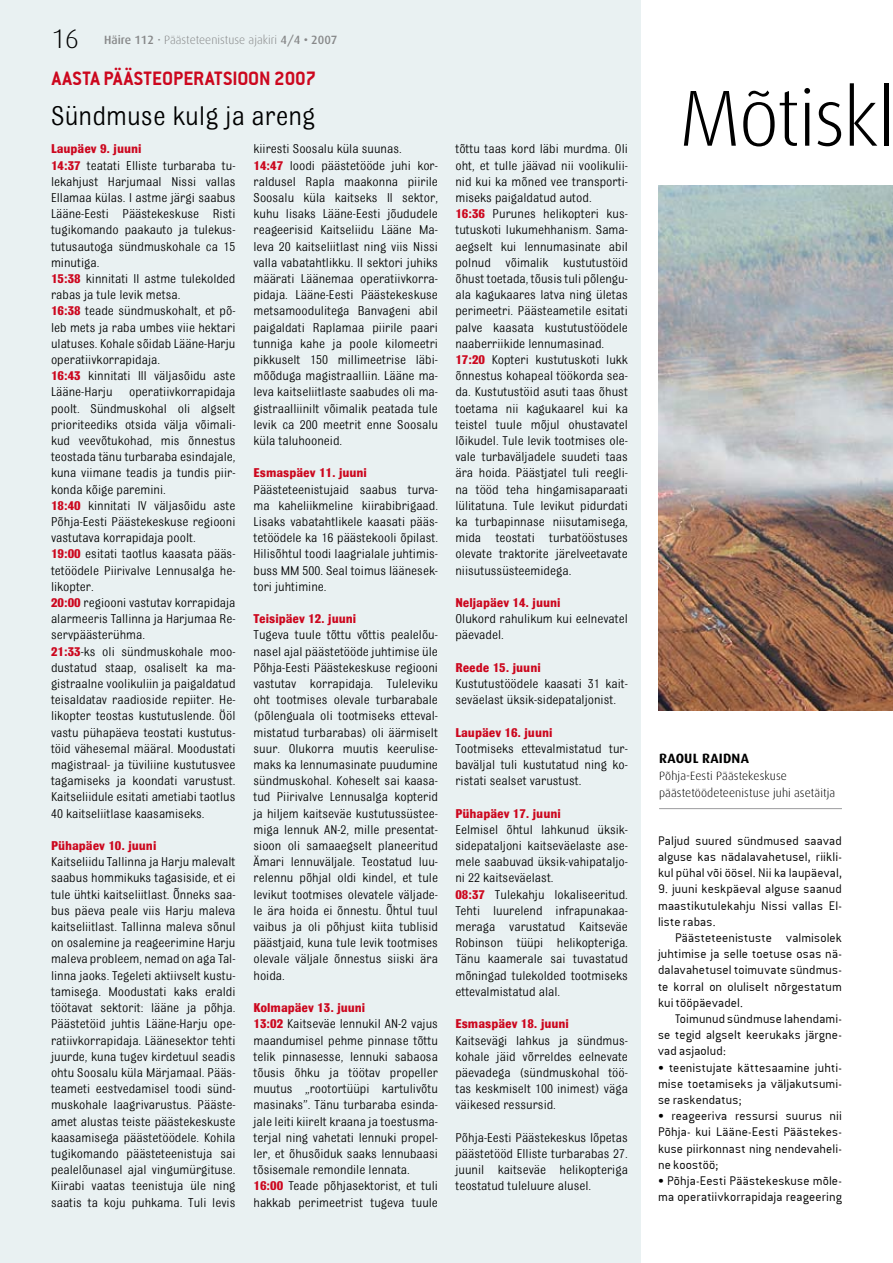
<style>
.page{position:relative;width:893px;height:1263px;background:#fff}
.page>*{position:absolute;margin:0;border:0;box-sizing:border-box;transform-origin:0 0}
.t1{font:300 79.5px "Dax";letter-spacing:-.02em;color:#000}
.t2{font:28.5px "Bulldog";color:#000}
.t3{font:300 27px "Dax";color:#000}
.t4{font:21px "Conduit ITCTT Bold";letter-spacing:-.005em;color:#cc071e}
.t5{font:13.5px/16.2px "Bulldog";color:#000}
.t6{font:13.5px/16.2px "Conduit ITCTT Light";letter-spacing:.01em;color:#000;text-align:justify}
.t7{font:700 13.5px "Bulldog";color:#cc071e}
.t8{font:700 13.5px "Dax";letter-spacing:.025em;color:#000}
.t9{font:300 12px/17px "Dax";letter-spacing:.01em;color:#000}
.t10{font:300 12px "Dax";color:#878889}
.s1{font-weight:500}
.s2{font-weight:700;color:#cc071e}
</style>
<div class="page">
<div style="left:0;top:0;width:641px;height:1263px;background:#e9f1f2"></div>
<hr style="left:659px;top:808px;width:183px;height:1px;background:#9c9d9f">
<img style="left:658px;top:186px;width:235px;height:524px">
<h3 class="t3" style="left:51px;top:24px;width:29px">16</h3>
<p class="t10" style="left:104px;top:33px;width:235px"><span class="s1">Häire 112</span> • Päästeteenistuse ajakiri <span class="s1">4/4 • 2007</span></p>
<h3 class="t4" style="left:52px;top:66px;width:62px">AASTAPÄÄS</h3>
<h3 class="t4" style="left:144px;top:66px;width:90px">TEOPERATSIOON</h3>
<h3 class="t4" style="left:274px;top:66px;width:43px">2007</h3>
<h2 class="t2" style="left:51px;top:102px;width:266px">Sündmuse kulg ja areng</h2>
<p class="t5" style="left:51px;top:141px;width:186px"><span class="s2">Laupäev 9. juuni<br>14:37</span> teatati Elliste turbaraba tu&shy;lekahjust Harjumaal Nissi vallas<br>Ellamaa külas. I astme järgi saabus<br>Lääne-Eesti Päästekeskuse Risti tugikomando paakauto ja tulekus&shy;tutusautoga sündmuskohale ca 15 minutiga.<br><span class="s2">15:38</span> kinnitati II astme tulekolded rabas ja tule levik metsa.<br><span class="s2">16:38</span> teade sündmuskohalt, et põ&shy;leb mets ja raba umbes viie hektari ulatuses. Kohale sõidab Lääne-Harju operatiivkorrapidaja.<br><span class="s2">16:43</span> kinnitati III väljasõidu aste<br>Lääne-Harju operatiivkorrapidaja poolt. Sündmuskohal oli algselt prioriteediks otsida välja võimali&shy;kud veevõtukohad, mis õnnestus teostada tänu turbaraba esindajale, kuna viimane teadis ja tundis piir&shy;konda kõige paremini.<br><span class="s2">18:40</span> kinnitati IV väljasõidu aste<br>Põhja-Eesti Päästekeskuse regiooni vastutava korrapidaja poolt.<br><span class="s2">19:00</span> esitati taotlus kaasata pääs&shy;tetöödele Piirivalve Lennusalga he&shy;likopter.<br><span class="s2">20:00</span> regiooni vastutav korrapidaja alarmeeris Tallinna ja Harjumaa Re&shy;servpäästerühma.<br><span class="s2">21:33</span>-ks oli sündmuskohale moo&shy;dustatud staap, osaliselt ka ma&shy;gistraalne voolikuliin ja paigaldatud teisaldatav raadioside repiiter. He&shy;likopter teostas kustutuslende. Ööl vastu pühapäeva teostati kustutus&shy;töid vähesemal määral. Moodustati magistraal- ja tüviliine kustutusvee tagamiseks ja koondati varustust.<br>Kaitseliidule esitati ametiabi taotlus<br>40 kaitseliitlase kaasamiseks.</p>
<p class="t7" style="left:51px;top:839px;width:107px">Pühapäev 10. juuni</p>
<p class="t5" style="left:51px;top:854px;width:186px;text-align:justify">Kaitseliidu Tallinna ja Harju malevalt saabus hommikuks tagasiside, et ei tule ühtki kaitseliitlast. Õnneks saa&shy;bus päeva peale viis Harju maleva kaitseliitlast. Tallinna maleva sõnul on osalemine ja reageerimine Harju maleva probleem, nemad on aga Tal&shy;linna jaoks. Tegeleti aktiivselt kustu&shy;tamisega. Moodustati kaks eraldi töötavat sektorit: lääne ja põhja.<br>Päästetöid juhtis Lääne-Harju ope&shy;ratiivkorrapidaja. Läänesektor tehti juurde, kuna tugev kirdetuul seadis ohtu Soosalu küla Märjamaal. Pääs&shy;teameti eestvedamisel toodi sünd&shy;muskohale laagrivarustus. Pääste&shy;amet alustas teiste päästekeskuste kaasamisega päästetöödele. Kohila tugikomando päästeteenistuja sai pealelõunasel ajal vingumürgituse.<br>Kiirabi vaatas teenistuja üle ning saatis ta koju puhkama. Tuli levis</p>
<p class="t5" style="left:253px;top:141px;width:186px">kiiresti Soosalu küla suunas.<br><span class="s2">14:47</span> loodi päästetööde juhi kor&shy;raldusel Rapla maakonna piirile Soosalu küla kaitseks II sektor, kuhu lisaks Lääne-Eesti jõududele reageerisid Kaitseliidu Lääne Ma&shy;leva 20 kaitseliitlast ning viis Nissi valla vabatahtlikku. II sektori juhiks määrati Läänemaa operatiivkorra&shy;pidaja. Lääne-Eesti Päästekeskuse metsamoodulitega Banvageni abil paigaldati Raplamaa piirile paari tunniga kahe ja poole kilomeetri pikkuselt 150 millimeetrise läbi&shy;mõõduga magistraalliin. Lääne ma&shy;leva kaitseliitlaste saabudes oli ma&shy;gistraalliinilt võimalik peatada tule levik ca 200 meetrit enne Soosalu küla taluhooneid.</p>
<p class="t7" style="left:253px;top:466px;width:115px">Esmaspäev 11. juuni</p>
<p class="t5" style="left:253px;top:481px;width:186px;text-align:justify">Päästeteenistujaid saabus turva&shy;ma kaheliikmeline kiirabibrigaad.<br>Lisaks vabatahtlikele kaasati pääs&shy;tetöödele ka 16 päästekooli õpilast.<br>Hilisõhtul toodi laagrialale juhtimis&shy;buss MM 500. Seal toimus läänesek&shy;tori juhtimine.</p>
<p class="t7" style="left:253px;top:612px;width:104px">Teisipäev 12. juuni</p>
<p class="t5" style="left:253px;top:627px;width:186px;text-align:justify">Tugeva tuule tõttu võttis pealelõu&shy;nasel ajal päästetööde juhtimise üle Põhja-Eesti Päästekeskuse regiooni vastutav korrapidaja. Tuleleviku oht tootmises olevale turbarabale (põlenguala oli tootmiseks etteval&shy;mistatud turbarabas) oli äärmiselt suur. Olukorra muutis keerulise&shy;maks ka lennumasinate puudumine sündmuskohal. Koheselt sai kaasa&shy;tud Piirivalve Lennusalga kopterid ja hiljem kaitseväe kustutussüstee&shy;miga lennuk AN-2, mille presentat&shy;sioon oli samaaegselt planeeritud Ämari lennuväljale. Teostatud luu&shy;relennu põhjal oldi kindel, et tule levikut tootmises olevatele väljade&shy;le ära hoida ei õnnestu. Õhtul tuul vaibus ja oli põhjust kiita tublisid päästjaid, kuna tule levik tootmises olevale väljale õnnestus siiski ära hoida.</p>
<p class="t5" style="left:253px;top:999px;width:186px"><span class="s2">Kolmapäev 13. juuni<br>13:02</span> Kaitseväe lennukil AN-2 vajus maandumisel pehme pinnase tõttu telik pinnasesse, lennuki sabaosa tõusis õhku ja töötav propeller muutus „rootortüüpi kartulivõtu masinaks”. Tänu turbaraba esinda&shy;jale leiti kiirelt kraana ja toestusma&shy;terjal ning vahetati lennuki propel&shy;ler, et õhusõiduk saaks lennubaasi tõsisemale remondile lennata.<br><span class="s2">16:00</span> Teade põhjasektorist, et tuli hakkab perimeetrist tugeva tuule</p>
<p class="t5" style="left:455px;top:141px;width:174px">tõttu taas kord läbi murdma. Oli oht, et tulle jäävad nii voolikulii&shy;nid kui ka mõned vee transporti&shy;miseks paigaldatud autod.<br><span class="s2">16:36</span> Purunes helikopteri kus&shy;tutuskoti lukumehhanism. Sama&shy;aegselt kui lennumasinate abil polnud võimalik kustutustöid õhust toetada, tõusis tuli põlengu&shy;ala kagukaares latva ning ületas perimeetri. Päästeametile esitati palve kaasata kustutustöödele naaberriikide lennumasinad.<br><span class="s2">17:20</span> Kopteri kustutuskoti lukk õnnestus kohapeal töökorda sea&shy;da. Kustutustöid asuti taas õhust toetama nii kagukaarel kui ka teistel tuule mõjul ohustavatel lõikudel. Tule levik tootmises ole&shy;vale turbaväljadele suudeti taas ära hoida. Päästjatel tuli reegli&shy;na tööd teha hingamisaparaati lülitatuna. Tule levikut pidurdati ka turbapinnase niisutamisega, mida teostati turbatööstuses olevate traktorite järelveetavate niisutussüsteemidega.</p>
<p class="t7" style="left:455px;top:596px;width:107px">Neljapäev 14. juuni</p>
<p class="t5" style="left:455px;top:611px;width:174px">Olukord rahulikum kui eelnevatel päevadel.</p>
<p class="t7" style="left:455px;top:660px;width:87px">Reede 15. juuni</p>
<p class="t5" style="left:455px;top:675px;width:174px">Kustutustöödele kaasati 31 kait&shy;seväelast üksik-sidepataljonist.</p>
<p class="t7" style="left:455px;top:725px;width:99px">Laupäev 16. juuni</p>
<p class="t5" style="left:455px;top:740px;width:174px;text-align:justify">Tootmiseks ettevalmistatud tur&shy;baväljal tuli kustutatud ning ko&shy;ristati sealset varustust.</p>
<p class="t7" style="left:455px;top:806px;width:107px">Pühapäev 17. juuni</p>
<p class="t5" style="left:455px;top:821px;width:174px">Eelmisel õhtul lahkunud üksik&shy;sidepataljoni kaitseväelaste ase&shy;mele saabuvad üksik-vahipataljo&shy;ni 22 kaitseväelast.<br><span class="s2">08:37</span> Tulekahju lokaliseeritud.<br>Tehti luurelend infrapunakaa&shy;meraga varustatud Kaitseväe<br>Robinson tüüpi helikopteriga.<br>Tänu kaamerale sai tuvastatud mõningad tulekolded tootmiseks ettevalmistatud alal.</p>
<p class="t7" style="left:455px;top:1017px;width:115px">Esmaspäev 18. juuni</p>
<p class="t5" style="left:455px;top:1032px;width:174px;text-align:justify">Kaitsevägi lahkus ja sündmus&shy;kohale jäid võrreldes eelnevate päevadega (sündmuskohal töö&shy;tas keskmiselt 100 inimest) väga väikesed ressursid.</p>
<p class="t5" style="left:455px;top:1129px;width:174px;text-align:justify">Põhja-Eesti Päästekeskus lõpetas päästetööd Elliste turbarabas 27. juunil kaitseväe helikopteriga teostatud tuleluure alusel.</p>
<h1 class="t1" style="left:679px;top:75px;width:218px">Mõtiskl</h1>
<p class="t8" style="left:659px;top:751px;width:82px">RAOUL RAIDNA</p>
<p class="t9" style="left:659px;top:768px;width:178px">Põhja-Eesti Päästekeskuse päästetöödeteenistuse juhi asetäitja</p>
<p class="t6" style="left:658px;top:832px;width:185px">Paljud suured sündmused saavad alguse kas nädalavahetusel, riikli&shy;kul pühal või öösel. Nii ka laupäeval,</p>
<p class="t6" style="left:658px;top:881px;width:185px">9. juuni keskpäeval alguse saanud maastikutulekahju Nissi vallas El&shy;liste rabas.</p>
<p class="t6" style="left:658px;top:930px;width:185px;text-indent:17px">Päästeteenistuste valmisolek juhtimise ja selle toetuse osas nä&shy;dalavahetusel toimuvate sündmus&shy;te korral on oluliselt nõrgestatum kui tööpäevadel.</p>
<p class="t6" style="left:658px;top:1011px;width:185px;text-indent:17px">Toimunud sündmuse lahendami&shy;se tegid algselt keerukaks järgne&shy;vad asjaolud:</p>
<p class="t6" style="left:658px;top:1059px;width:185px">• teenistujate kättesaamine juhti&shy;mise toetamiseks ja väljakutsumi&shy;se raskendatus;</p>
<p class="t6" style="left:658px;top:1108px;width:185px">• reageeriva ressursi suurus nii Põhja- kui Lääne-Eesti Päästekes&shy;kuse piirkonnast ning nendevaheli&shy;ne koostöö;</p>
<p class="t6" style="left:658px;top:1173px;width:185px">• Põhja-Eesti Päästekeskuse mõle&shy;ma operatiivkorrapidaja reageering</p>
</div>
